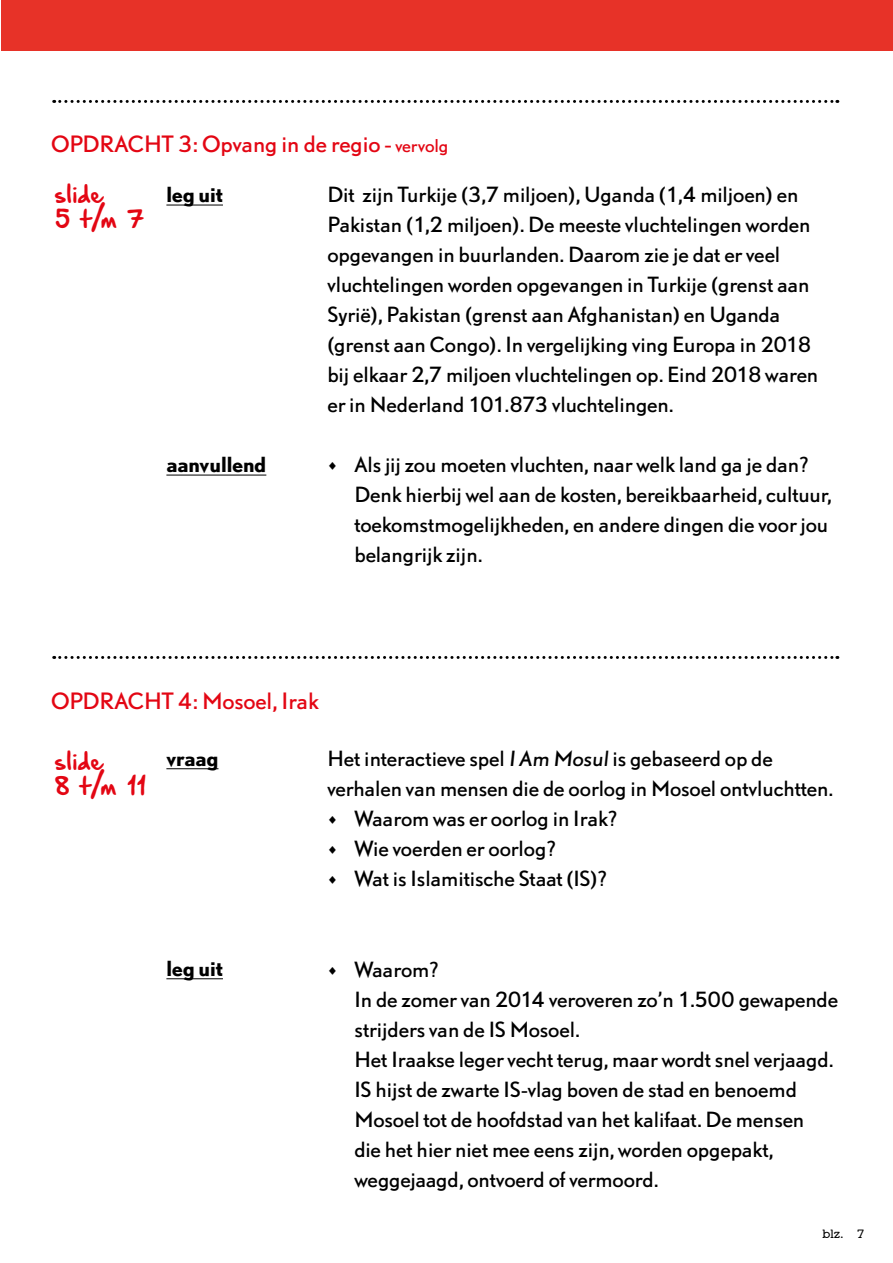
<style>
.page{position:relative;width:893px;height:1263px;background:#fff}
.page>*{position:absolute;margin:0;border:0;box-sizing:border-box;transform-origin:0 0}
.t1{font:21px "DTL Nobel T";letter-spacing:-.01em;color:#e30613}
.t2{font:21px/25.2px "Hand Of Sean Demo";color:#e30613}
.t3{font:19.5px/30px "DTL Nobel T";letter-spacing:-.005em;color:#000}
.t4{font:700 19.5px "DTL Nobel T";color:#000}
.t5{font:12px "Zolano Serif BTN Bold";color:#000}
.s1{font-size:16.5px}
</style>
<div class="page">
<div style="left:1px;top:1px;width:891px;height:50px;background:#e73228"></div>
<svg style="left:54px;top:100px;width:784px;height:3px"></svg>
<svg style="left:54px;top:656px;width:784px;height:3px"></svg>
<hr style="left:166px;top:768px;width:52px;height:1px;background:#000">
<hr style="left:166px;top:978px;width:57px;height:1px;background:#000">
<hr style="left:166px;top:205px;width:57px;height:1px;background:#000">
<hr style="left:166px;top:475px;width:100px;height:1px;background:#000">
<p class="t1" style="left:51px;top:129px;width:399px">OPDRACHT 3: Opvang in de regio - <span class="s1">vervolg</span></p>
<p class="t2" style="left:55px;top:183px;width:90px">slide<br>5 t/m 7</p>
<p class="t4" style="left:166px;top:181px;width:58px">leg uit</p>
<p class="t4" style="left:166px;top:451px;width:101px">aanvullend</p>
<p class="t3" style="left:327px;top:179px;width:492px">Dit zijn Turkije (3,7 miljoen), Uganda (1,4 miljoen) en Pakistan (1,2 miljoen). De meeste vluchtelingen worden opgevangen in buurlanden. Daarom zie je dat er veel vluchtelingen worden opgevangen in Turkije (grenst aan Syrië), Pakistan (grenst aan Afghanistan) en Uganda (grenst aan Congo). In vergelijking ving Europa in 2018 bij elkaar 2,7 miljoen vluchtelingen op. Eind 2018 waren er in Nederland 101.873 vluchtelingen.</p>
<p class="t3" style="left:354px;top:449px;width:479px;text-indent:-27px">• Als jij zou moeten vluchten, naar welk land ga je dan?<br>Denk hierbij wel aan de kosten, bereikbaarheid, cultuur, toekomstmogelijkheden, en andere dingen die voor jou belangrijk zijn.</p>
<p class="t1" style="left:51px;top:686px;width:269px">OPDRACHT 4: Mosoel, Irak</p>
<p class="t2" style="left:55px;top:750px;width:93px">slide<br>8 t/m 11</p>
<p class="t4" style="left:166px;top:745px;width:54px">vraag</p>
<p class="t3" style="left:327px;top:743px;width:507px">Het interactieve spel I Am Mosul is gebaseerd op de verhalen van mensen die de oorlog in Mosoel ontvluchtten.</p>
<p class="t3" style="left:327px;top:803px;width:292px">• Waarom was er oorlog in Irak?</p>
<p class="t3" style="left:327px;top:833px;width:231px">• Wie voerden er oorlog?</p>
<p class="t3" style="left:327px;top:863px;width:282px">• Wat is Islamitische Staat (IS)?</p>
<p class="t4" style="left:166px;top:955px;width:58px">leg uit</p>
<p class="t3" style="left:354px;top:954px;width:485px;text-indent:-27px">• Waarom?<br>In de zomer van 2014 veroveren zo’n 1.500 gewapende strijders van de IS Mosoel.<br>Het Iraakse leger vecht terug, maar wordt snel verjaagd.<br>IS hijst de zwarte IS-vlag boven de stad en benoemd Mosoel tot de hoofdstad van het kalifaat. De mensen<br>die het hier niet mee eens zijn, worden opgepakt, weggejaagd, ontvoerd of vermoord.</p>
<p class="t5" style="left:823px;top:1227px;width:43px">blz. 7</p>
</div>
